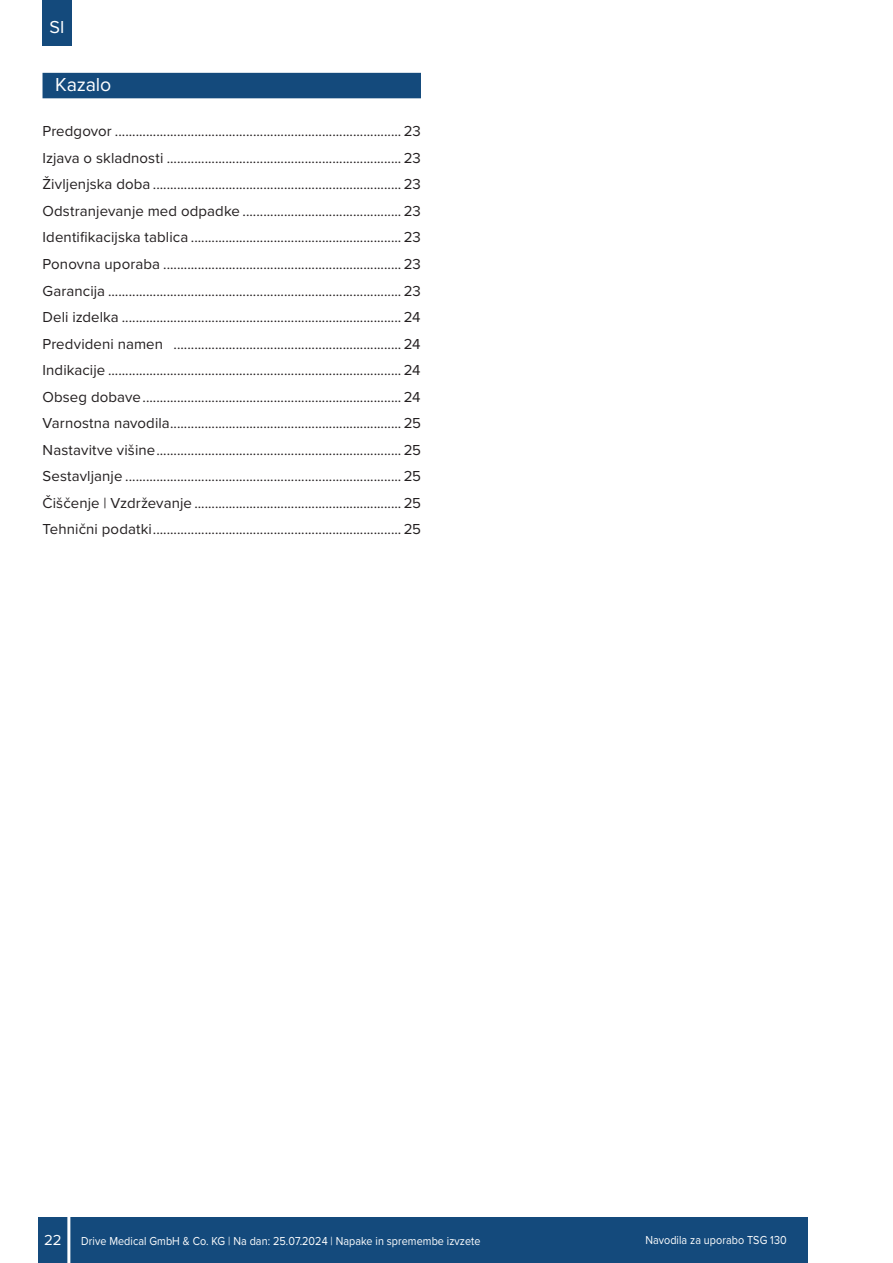
<style>
.page{position:relative;width:893px;height:1263px;background:#fff}
.page>*{position:absolute;margin:0;border:0;box-sizing:border-box;transform-origin:0 0}
.t1{font:19.5px "Proxima Nova";letter-spacing:-.01em;color:#fff}
.t2{font:18px "Proxima Nova";color:#fff}
.t3{font:15px "Proxima Nova";letter-spacing:.005em;color:#231f20}
.t4{font:15px "Proxima Nova";color:#fff}
.t5{font:12px "Proxima Nova";letter-spacing:.005em;color:#fff;scale:.9 1}
</style>
<div class="page">
<div style="left:38px;top:1217px;width:770px;height:46px;background:#144a7c"></div>
<hr style="left:67px;top:1211px;width:3px;height:52px;background:#fff">
<div style="left:43px;top:0;width:29px;height:46px;background:#144a7c"></div>
<div style="left:43px;top:73px;width:378px;height:25px;background:#144a7c"></div>
<p class="t2" style="left:50px;top:14px;width:16px">SI</p>
<p class="t1" style="left:55px;top:70px;width:58px">Kazalo</p>
<p class="t3" style="left:43px;top:120px;width:380px">Predgovor ................................................................................... 23</p>
<p class="t3" style="left:43px;top:147px;width:380px">Izjava o skladnosti .................................................................... 23</p>
<p class="t3" style="left:43px;top:173px;width:380px">Življenjska doba ........................................................................ 23</p>
<p class="t3" style="left:43px;top:200px;width:380px">Odstranjevanje med odpadke .............................................. 23</p>
<p class="t3" style="left:43px;top:226px;width:380px">Identifikacijska tablica ............................................................. 23</p>
<p class="t3" style="left:43px;top:253px;width:380px">Ponovna uporaba ..................................................................... 23</p>
<p class="t3" style="left:43px;top:279px;width:380px">Garancija ..................................................................................... 23</p>
<p class="t3" style="left:43px;top:306px;width:380px">Deli izdelka ................................................................................. 24</p>
<p class="t3" style="left:43px;top:332px;width:380px">Predvideni namen .................................................................. 24</p>
<p class="t3" style="left:43px;top:359px;width:380px">Indikacije ..................................................................................... 24</p>
<p class="t3" style="left:43px;top:385px;width:380px">Obseg dobave........................................................................... 24</p>
<p class="t3" style="left:43px;top:412px;width:380px">Varnostna navodila................................................................... 25</p>
<p class="t3" style="left:43px;top:438px;width:380px">Nastavitve višine....................................................................... 25</p>
<p class="t3" style="left:43px;top:465px;width:380px">Sestavljanje ................................................................................ 25</p>
<p class="t3" style="left:43px;top:491px;width:380px">Čiščenje | Vzdrževanje ............................................................ 25</p>
<p class="t3" style="left:43px;top:518px;width:380px">Tehnični podatki........................................................................ 25</p>
<p class="t4" style="left:44px;top:1229px;width:19px">22</p>
<p class="t5" style="left:81px;top:1232px;width:445px">Drive Medical GmbH &amp; Co. KG | Na dan: 25.07.2024 | Napake in spremembe izvzete</p>
<p class="t5" style="left:645px;top:1231px;width:159px">Navodila za uporabo TSG 130</p>
</div>
